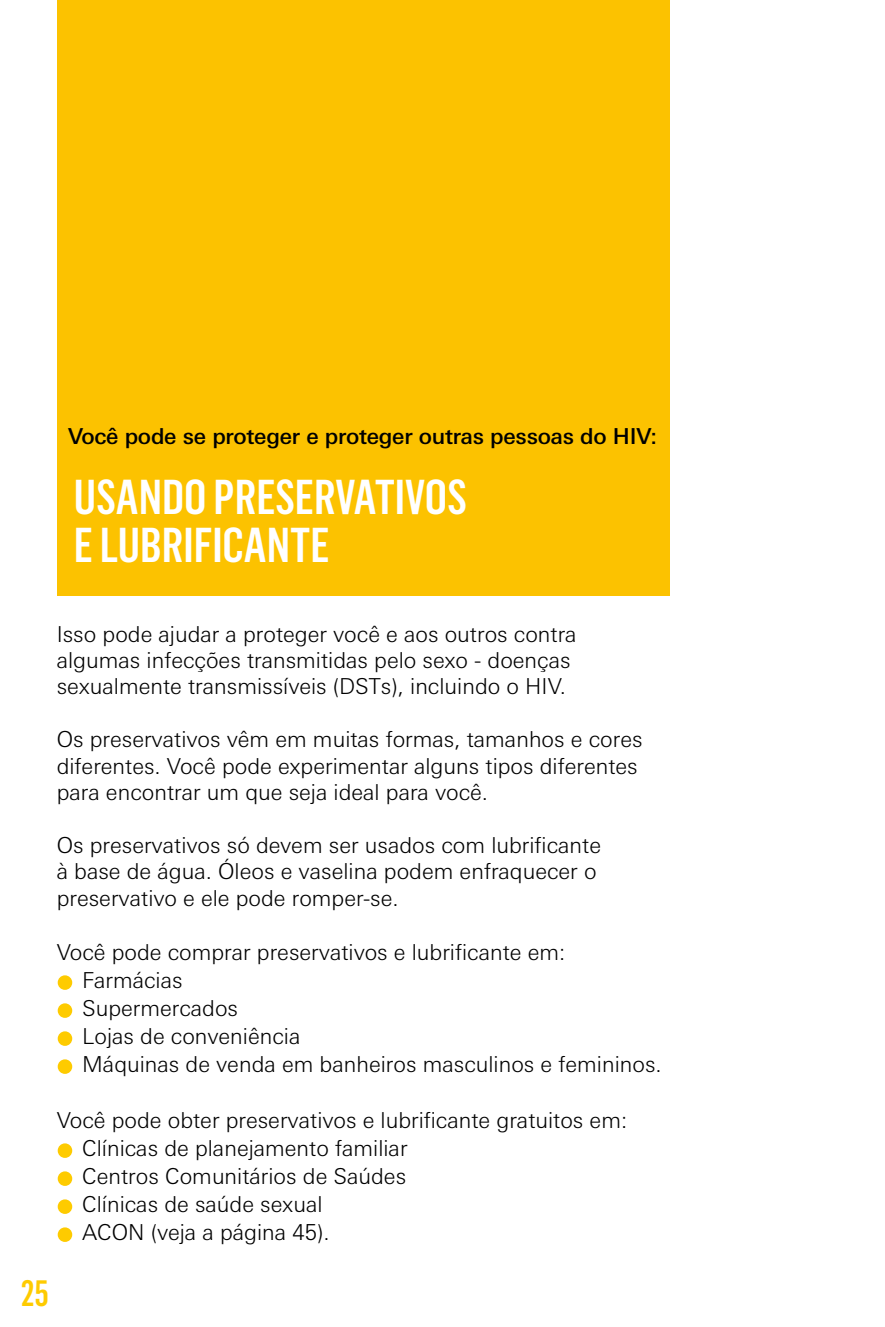
<style>
.page{position:relative;width:885px;height:1327px;background:#fff}
.page>*{position:absolute;margin:0;border:0;box-sizing:border-box;transform-origin:0 0}
.t1{font:500 48px/48px "Flama Condensed";color:#fff}
.t2{font:500 36px "Flama Condensed";color:#fecb00}
.t3{font:300 22px/26.4px "Linotype Univers Basic";color:#000}
.t4{font:500 22px "Linotype Univers Basic";letter-spacing:-.01em;color:#000}
.s1{font-size:32px;color:#fecb00}
</style>
<div class="page">
<div style="left:57px;top:0;width:612px;height:595px;background:#fcc200"></div>
<div style="left:58px;top:975px;width:14px;height:15px;border:3px solid #fecb00;border-radius:50%"></div>
<div style="left:58px;top:1003px;width:14px;height:15px;border:3px solid #fecb00;border-radius:50%"></div>
<div style="left:58px;top:1031px;width:14px;height:15px;border:3px solid #fecb00;border-radius:50%"></div>
<div style="left:58px;top:1059px;width:14px;height:15px;border:3px solid #fecb00;border-radius:50%"></div>
<div style="left:58px;top:1143px;width:14px;height:15px;border:3px solid #fecb00;border-radius:50%"></div>
<div style="left:58px;top:1171px;width:14px;height:15px;border:3px solid #fecb00;border-radius:50%"></div>
<div style="left:58px;top:1199px;width:14px;height:15px;border:3px solid #fecb00;border-radius:50%"></div>
<div style="left:58px;top:1227px;width:14px;height:15px;border:3px solid #fecb00;border-radius:50%"></div>
<p class="t4" style="left:68px;top:424px;width:590px">Você pode se proteger e proteger outras pessoas do HIV:</p>
<h1 class="t1" style="left:74px;top:472px;width:391px">USANDO PRESERVATIVOS<br>E LUBRIFICANTE</h1>
<p class="t3" style="left:57px;top:620px;width:521px">Isso pode ajudar a proteger você e aos outros contra algumas infecções transmitidas pelo sexo - doenças sexualmente transmissíveis (DSTs), incluindo o HIV.</p>
<p class="t3" style="left:57px;top:726px;width:587px">Os preservativos vêm em muitas formas, tamanhos e cores diferentes. Você pode experimentar alguns tipos diferentes para encontrar um que seja ideal para você.</p>
<p class="t3" style="left:57px;top:831px;width:545px">Os preservativos só devem ser usados com lubrificante à base de água. Óleos e vaselina podem enfraquecer o preservativo e ele pode romper-se.</p>
<p class="t3" style="left:57px;top:939px;width:510px">Você pode comprar preservativos e lubrificante em:</p>
<p class="t3" style="left:57px;top:967px;width:127px"><span class="s1">•</span> Farmácias</p>
<p class="t3" style="left:57px;top:995px;width:183px"><span class="s1">•</span> Supermercados</p>
<p class="t3" style="left:57px;top:1023px;width:245px"><span class="s1">•</span> Lojas de conveniência</p>
<p class="t3" style="left:57px;top:1051px;width:606px"><span class="s1">•</span> Máquinas de venda em banheiros masculinos e femininos.</p>
<p class="t3" style="left:57px;top:1107px;width:572px">Você pode obter preservativos e lubrificante gratuitos em:</p>
<p class="t3" style="left:57px;top:1135px;width:352px"><span class="s1">•</span> Clínicas de planejamento familiar</p>
<p class="t3" style="left:57px;top:1163px;width:351px"><span class="s1">•</span> Centros Comunitários de Saúdes</p>
<p class="t3" style="left:57px;top:1191px;width:267px"><span class="s1">•</span> Clínicas de saúde sexual</p>
<p class="t3" style="left:57px;top:1219px;width:274px"><span class="s1">•</span> ACON (veja a página 45).</p>
<h2 class="t2" style="left:21px;top:1271px;width:30px">25</h2>
</div>
